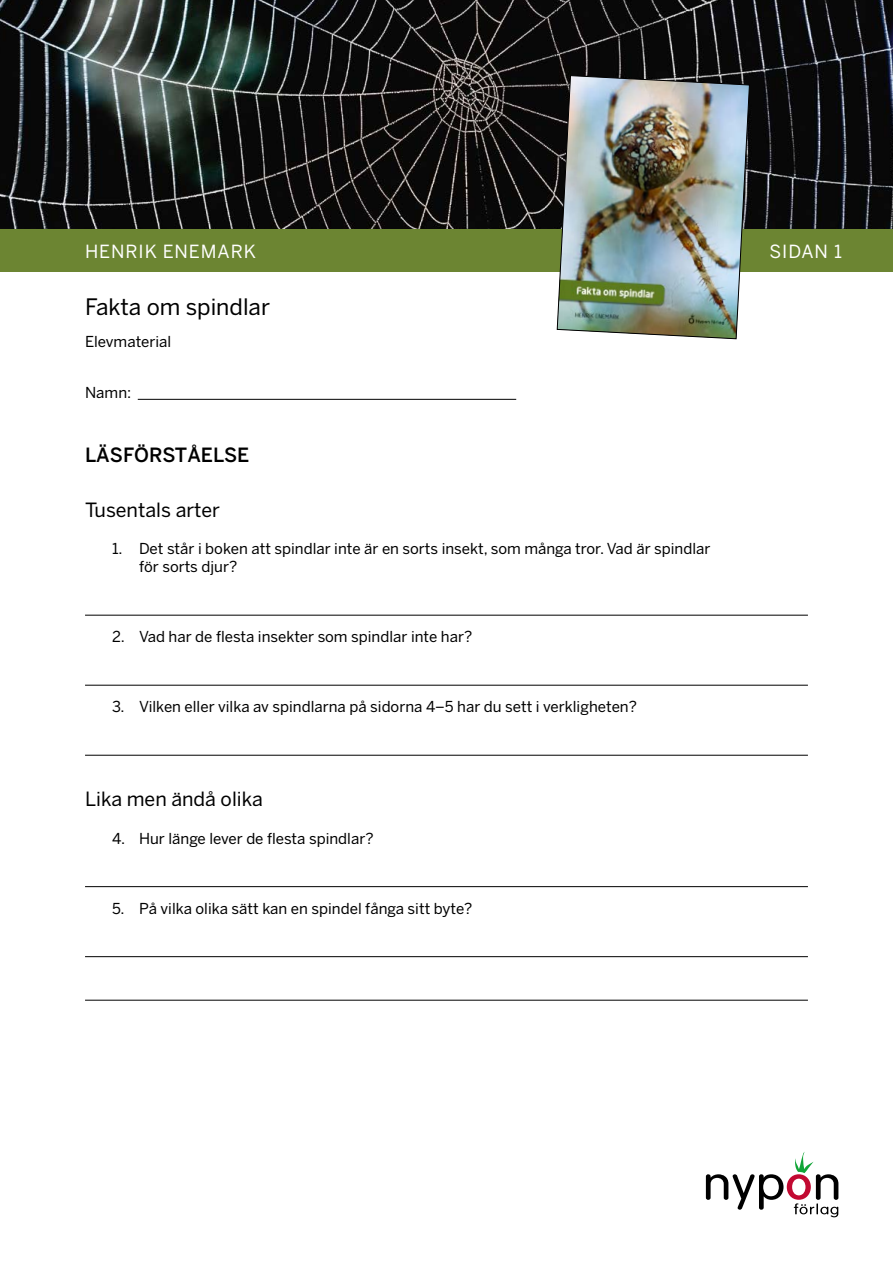
<style>
.page{position:relative;width:893px;height:1263px;background:#fff}
.page>*{position:absolute;margin:0;border:0;box-sizing:border-box;transform-origin:0 0}
.t1{font:22.5px "Benton Sans";color:#000}
.t2{font:19.5px "Benton Sans";color:#000}
.t3{font:500 19.5px "Benton Sans";color:#000}
.t4{font:18px "Benton Sans";letter-spacing:.05em;color:#fff}
.t5{font:15px/18px "Benton Sans";color:#000}
</style>
<div class="page">
<img style="left:0;top:0;width:893px;height:230px">
<svg style="left:706px;top:1152px;width:132px;height:65px"></svg>
<div style="left:0;top:230px;width:893px;height:42px;background:#6c8532"></div>
<img style="left:556px;top:75px;width:194px;height:265px">
<hr style="left:138px;top:399px;width:378px;height:1px;background:#000">
<hr style="left:85px;top:615px;width:723px;height:1px;background:#000">
<hr style="left:85px;top:685px;width:723px;height:1px;background:#000">
<hr style="left:85px;top:755px;width:723px;height:1px;background:#000">
<hr style="left:85px;top:886px;width:723px;height:1px;background:#000">
<hr style="left:85px;top:956px;width:723px;height:1px;background:#000">
<hr style="left:85px;top:1000px;width:723px;height:1px;background:#000">
<p class="t4" style="left:85px;top:241px;width:172px">HENRIK ENEMARK</p>
<p class="t4" style="left:769px;top:241px;width:74px">SIDAN 1</p>
<h1 class="t1" style="left:85px;top:294px;width:187px">Fakta om spindlar</h1>
<p class="t5" style="left:85px;top:333px;width:88px">Elevmaterial</p>
<p class="t5" style="left:85px;top:384px;width:48px">Namn:</p>
<h2 class="t3" style="left:85px;top:443px;width:166px">LÄSFÖRSTÅELSE</h2>
<h2 class="t2" style="left:85px;top:498px;width:136px">Tusentals arter</h2>
<p class="t5" style="left:139px;top:540px;width:573px;text-indent:-27px">1. Det står i boken att spindlar inte är en sorts insekt, som många tror. Vad är spindlar för sorts djur?</p>
<p class="t5" style="left:112px;top:628px;width:362px">2. Vad har de flesta insekter som spindlar inte har?</p>
<p class="t5" style="left:112px;top:698px;width:526px">3. Vilken eller vilka av spindlarna på sidorna 4–5 har du sett i verkligheten?</p>
<h2 class="t2" style="left:85px;top:788px;width:179px">Lika men ändå olika</h2>
<p class="t5" style="left:112px;top:829px;width:263px">4. Hur länge lever de flesta spindlar?</p>
<p class="t5" style="left:112px;top:899px;width:362px">5. På vilka olika sätt kan en spindel fånga sitt byte?</p>
</div>
